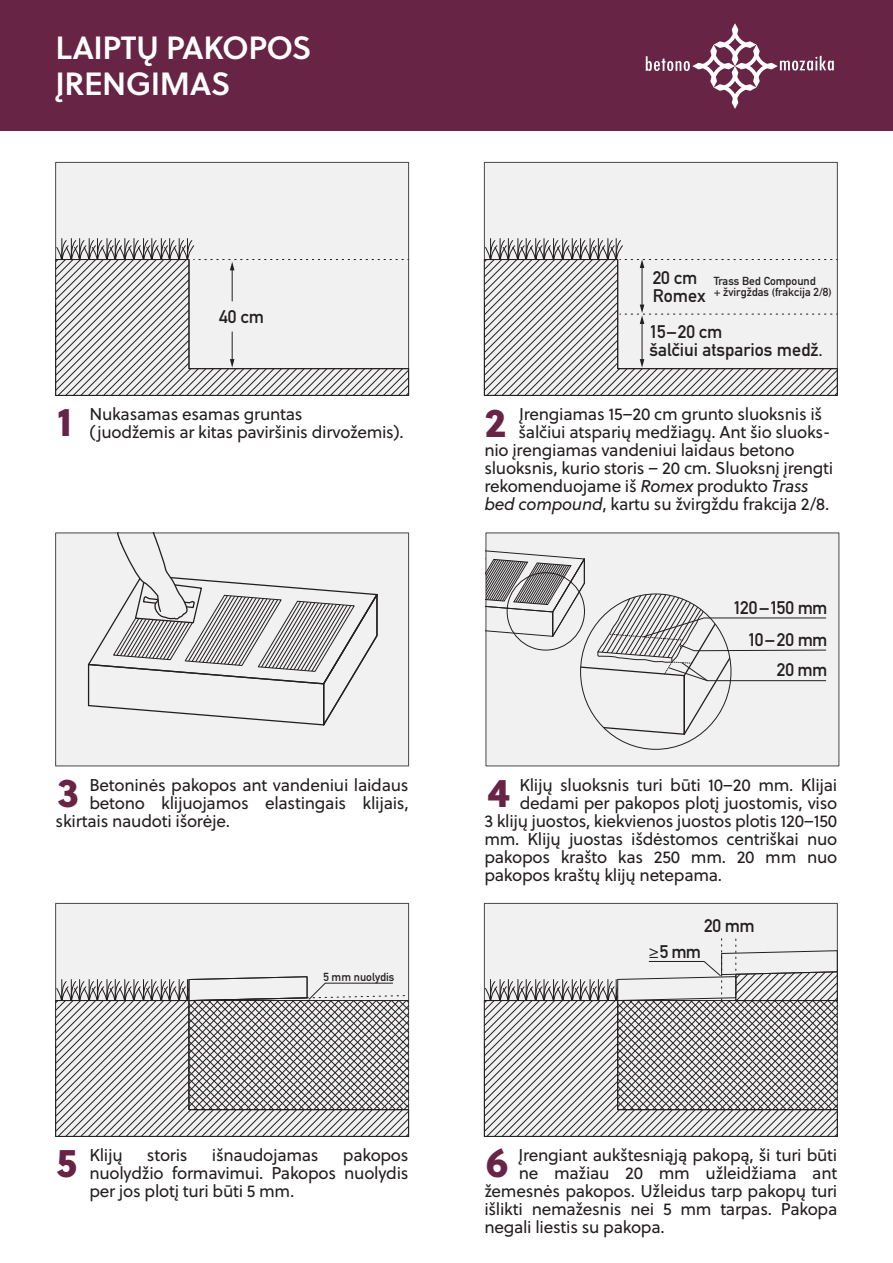
<style>
.page{position:relative;width:893px;height:1263px;background:#fff}
.page>*{position:absolute;margin:0;border:0;box-sizing:border-box;transform-origin:0 0}
.t1{font:40.5px "Soleil Xb";color:#672445}
.t2{font:32.1px/36px "Soleil Sb";letter-spacing:-.015em;color:#fff}
.t3{font:700 18px/18px "DIN Alternate";color:#231f20}
.t4{font:17.1px/18px "Soleil";letter-spacing:-.015em;color:#231f20;text-align:justify}
.t5{font:700 11.55px/11.6px "DIN Alternate";color:#231f20}
.s1{font-style:italic}
.s2{font-family:"Myriad Pro";font-weight:400}
</style>
<div class="page">
<div style="left:484px;top:162px;width:354px;height:234px;background:#f1f1f2;border:1px solid #48484a"></div>
<div style="left:55px;top:162px;width:354px;height:234px;background:#f1f1f2;border:1px solid #48484a"></div>
<div style="left:486px;top:533px;width:353px;height:233px;background:#f1f1f2"></div>
<div style="left:55px;top:533px;width:354px;height:233px;background:#f1f1f2;border:1px solid #48484a"></div>
<div style="left:484px;top:903px;width:354px;height:234px;background:#f1f1f2;border:1px solid #48484a"></div>
<div style="left:55px;top:903px;width:354px;height:234px;background:#f1f1f2;border:1px solid #48484a"></div>
<div style="left:0;top:0;width:893px;height:131px;background:#672445"></div>
<svg style="left:646px;top:23px;width:188px;height:86px"></svg>
<svg style="left:486px;top:547px;width:341px;height:192px"></svg>
<svg style="left:55px;top:238px;width:354px;height:157px"></svg>
<svg style="left:55px;top:976px;width:354px;height:160px"></svg>
<svg style="left:483px;top:935px;width:355px;height:201px"></svg>
<svg style="left:483px;top:238px;width:355px;height:157px"></svg>
<svg style="left:86px;top:533px;width:293px;height:193px"></svg>
<h2 class="t2" style="left:56px;top:29px;width:257px">LAIPTŲ PAKOPOS<br>ĮRENGIMAS</h2>
<p class="t3" style="left:219px;top:306px;width:46px">40 cm</p>
<h1 class="t1" style="left:57px;top:390px;width:16px">1</h1>
<p class="t4" style="left:89px;top:405px;width:215px">Nukasamas esamas gruntas</p>
<p class="t4" style="left:89px;top:423px;width:316px">(juodžemis ar kitas paviršinis dirvožemis).</p>
<p class="t3" style="left:653px;top:267px;width:54px">20 cm<br>Romex</p>
<p class="t5" style="left:714px;top:274px;width:119px">Trass Bed Compound<br>+ žvirgždas (frakcija 2/8)</p>
<p class="t3" style="left:650px;top:321px;width:175px">15–20 cm<br>šalčiui atsparios medž.</p>
<p class="t4" style="left:519px;top:405px;width:305px">Įrengiamas 15–20 cm grunto sluoksnis iš</p>
<p class="t4" style="left:518px;top:423px;width:314px">šalčiui atsparių medžiagų. Ant šio sluoks-</p>
<p class="t4" style="left:484px;top:441px;width:312px">nio įrengiamas vandeniui laidaus betono</p>
<p class="t4" style="left:484px;top:459px;width:350px">sluoksnis, kurio storis – 20 cm. Sluoksnį įrengti</p>
<p class="t4" style="left:484px;top:477px;width:326px">rekomenduojame iš <span class="s1">Romex</span> produkto <span class="s1">Trass</span></p>
<p class="t4" style="left:484px;top:495px;width:347px"><span class="s1">bed compound</span>, kartu su žvirgždu frakcija 2/8.</p>
<h1 class="t1" style="left:484px;top:391px;width:23px">2</h1>
<p class="t3" style="left:733px;top:597px;width:96px">120 –150 mm</p>
<p class="t3" style="left:748px;top:629px;width:81px">10– 20 mm</p>
<p class="t3" style="left:777px;top:660px;width:52px">20 mm</p>
<p class="t4" style="left:89px;top:775px;width:321px">Betoninės pakopos ant vandeniui laidaus</p>
<p class="t4" style="left:89px;top:793px;width:321px">betono klijuojamos elastingais klijais,</p>
<p class="t4" style="left:56px;top:811px;width:176px">skirtais naudoti išorėje.</p>
<h1 class="t1" style="left:57px;top:760px;width:23px">3</h1>
<p class="t4" style="left:519px;top:775px;width:319px">Klijų sluoksnis turi būti 10–20 mm. Klijai</p>
<h1 class="t1" style="left:487px;top:760px;width:24px">4</h1>
<p class="t4" style="left:520px;top:793px;width:319px">dedami per pakopos plotį juostomis, viso</p>
<p class="t4" style="left:484px;top:811px;width:354px">3 klijų juostos, kiekvienos juostos plotis 120–150</p>
<p class="t4" style="left:484px;top:829px;width:354px">mm. Klijų juostas išdėstomos centriškai nuo</p>
<p class="t4" style="left:484px;top:847px;width:354px">pakopos krašto kas 250 mm. 20 mm nuo</p>
<p class="t4" style="left:484px;top:865px;width:239px">pakopos kraštų klijų netepama.</p>
<p class="t3" style="left:704px;top:915px;width:52px">20 mm</p>
<p class="t5" style="left:323px;top:970px;width:73px">5 mm nuolydis</p>
<p class="t3" style="left:648px;top:941px;width:54px"><span class="s2">≥</span>5 mm</p>
<h1 class="t1" style="left:56px;top:1131px;width:23px">5</h1>
<p class="t4" style="left:518px;top:1146px;width:320px">Įrengiant aukštesniąją pakopą, ši turi būti</p>
<p class="t4" style="left:89px;top:1146px;width:35px">Klijų</p>
<p class="t4" style="left:147px;top:1146px;width:42px">storis</p>
<p class="t4" style="left:212px;top:1146px;width:108px">išnaudojamas</p>
<p class="t4" style="left:89px;top:1146px;width:321px;text-indent:253px">pakopos nuolydžio formavimui. Pakopos nuolydis per jos plotį turi būti 5 mm.</p>
<h1 class="t1" style="left:486px;top:1131px;width:24px">6</h1>
<p class="t4" style="left:519px;top:1164px;width:320px">ne mažiau 20 mm užleidžiama ant</p>
<p class="t4" style="left:484px;top:1182px;width:354px">žemesnės pakopos. Užleidus tarp pakopų turi</p>
<p class="t4" style="left:484px;top:1200px;width:354px">išlikti nemažesnis nei 5 mm tarpas. Pakopa</p>
<p class="t4" style="left:484px;top:1218px;width:182px">negali liestis su pakopa.</p>
</div>
